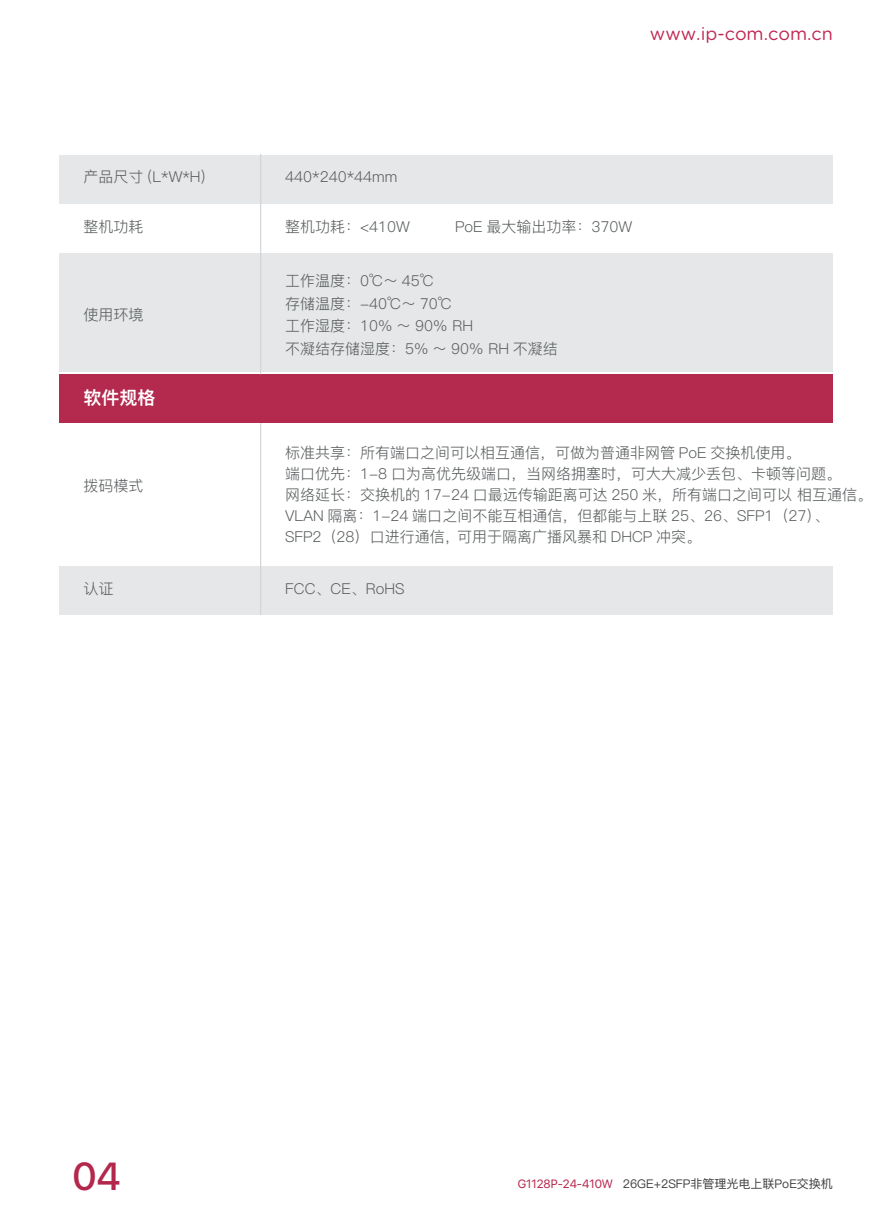
<style>
.page{position:relative;width:893px;height:1212px;background:#fff}
.page>*{position:absolute;margin:0;border:0;box-sizing:border-box;transform-origin:0 0}
.t1{font:500 38.85px "SF Pro Display";color:#b4274d}
.t2{font:18px "Gotham Rounded";color:#c12652}
.t3{font:18px "Ping Fang SC Heavy";color:#fff}
.t4{font:15px/21px "Ping Fang SC Regular";color:#585c5d}
.t5{font:12px "Ping Fang SC Medium";color:#3e3e3f}
.s1{font-family:"SF Pro Display";color:#b4294e}
</style>
<div class="page">
<div style="left:59px;top:252px;width:774px;height:120px;background:#e6e7e9"></div>
<div style="left:59px;top:155px;width:774px;height:48px;background:#e6e7e9"></div>
<div style="left:59px;top:374px;width:774px;height:49px;background:#b4294e"></div>
<div style="left:59px;top:566px;width:774px;height:49px;background:#e6e7e9"></div>
<hr style="left:260px;top:423px;width:1px;height:192px;background:#d2d3d4">
<hr style="left:260px;top:154px;width:1px;height:220px;background:#d2d3d4">
<p class="t4" style="left:84px;top:167px;width:123px">产品尺寸 (L*W*H)</p>
<p class="t4" style="left:84px;top:216px;width:61px">整机功耗</p>
<p class="t4" style="left:84px;top:304px;width:61px">使用环境</p>
<p class="t3" style="left:84px;top:387px;width:73px">软件规格</p>
<p class="t4" style="left:84px;top:475px;width:61px">拨码模式</p>
<p class="t2" style="left:650px;top:22px;width:185px">www.ip-com.com.cn</p>
<p class="t4" style="left:285px;top:167px;width:114px">440*240*44mm</p>
<p class="t4" style="left:285px;top:216px;width:126px">整机功耗：&lt;410W</p>
<p class="t4" style="left:455px;top:216px;width:179px">PoE 最大输出功率：370W</p>
<p class="t4" style="left:285px;top:270px;width:274px;line-height:22.5px">工作温度：0℃～ 45℃<br>存储温度：-40℃～ 70℃<br>工作湿度：10% ～ 90% RH<br>不凝结存储湿度：5% ～ 90% RH 不凝结</p>
<p class="t4" style="left:285px;top:442px;width:589px">标准共享：所有端口之间可以相互通信，可做为普通非网管 PoE 交换机使用。<br>端口优先：1-8 口为高优先级端口，当网络拥塞时，可大大减少丢包、卡顿等问题。<br>网络延长：交换机的 17-24 口最远传输距离可达 250 米，所有端口之间可以 相互通信。VLAN 隔离：1-24 端口之间不能互相通信，但都能与上联 25、26、SFP1（27）、<br>SFP2（28）口进行通信，可用于隔离广播风暴和 DHCP 冲突。</p>
<p class="t4" style="left:84px;top:579px;width:31px">认证</p>
<p class="t4" style="left:285px;top:579px;width:121px">FCC、CE、RoHS</p>
<h1 class="t1" style="left:72px;top:1148px;width:50px">04</h1>
<p class="t5" style="left:518px;top:1177px;width:317px"><span class="s1">G1128P-24-410W</span> 26GE+2SFP非管理光电上联PoE交换机</p>
</div>
